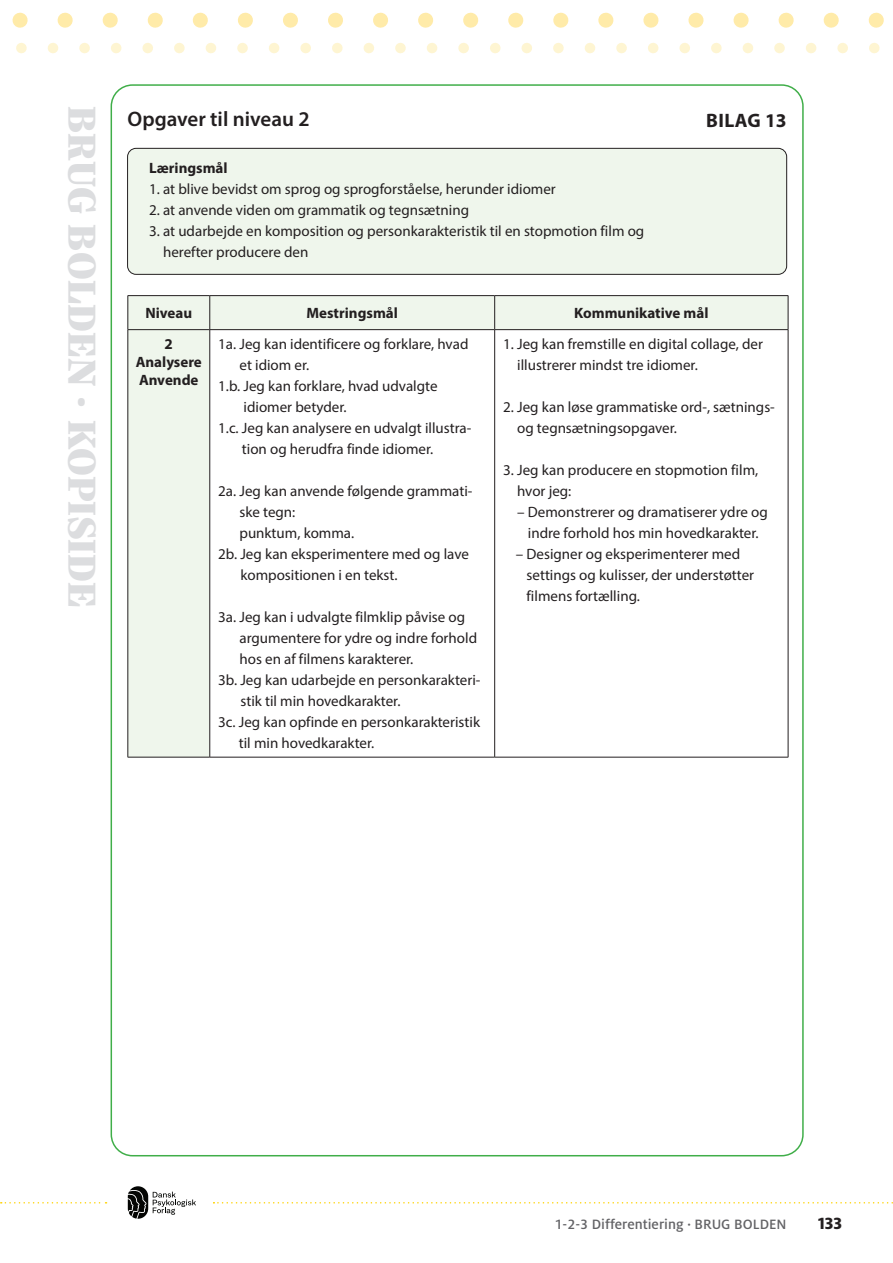
<style>
.page{position:relative;width:893px;height:1263px;background:#fff}
.page>*{position:absolute;margin:0;border:0;box-sizing:border-box;transform-origin:0 0}
.margintekst_sort_75{font:900 42.45px "Silva Text";color:#dcdddf}
.Heading_1{font:600 21px "Myriad Pro";color:#231f20}
.Bilag{font:700 19.5px "Myriad Pro";letter-spacing:.02em;color:#231f20}
.Paginering{font:800 18px "Milo OT";color:#231f20}
.Skema_brød{font:15px/21px "Myriad Pro";color:#231f20}
.Skema_overskrift_2{font:700 15px/18px "Myriad Pro";color:#231f20;text-align:center}
.Paginering-2{font:500 15px "Milo OT";color:#636366}
.Skema_brød-2{font:700 15px "Myriad Pro";color:#231f20}
</style>
<div class="page">
<svg style="left:16px;top:43px;width:864px;height:10px"></svg>
<svg style="left:12px;top:13px;width:872px;height:15px"></svg>
<svg style="left:213px;top:1202px;width:680px;height:1px"></svg>
<svg style="left:1px;top:1202px;width:106px;height:1px"></svg>
<svg style="left:128px;top:1186px;width:68px;height:33px"></svg>
<div style="left:129px;top:296px;width:659px;height:461px;background:#eff6ec"></div>
<svg style="left:211px;top:330px;width:577px;height:427px"></svg>
<hr style="left:128px;top:295px;width:82px;height:1px;background:#231f20">
<hr style="left:128px;top:296px;width:1px;height:33px;background:#231f20">
<hr style="left:210px;top:295px;width:285px;height:1px;background:#231f20">
<hr style="left:210px;top:296px;width:1px;height:33px;background:#231f20">
<hr style="left:495px;top:295px;width:293px;height:1px;background:#231f20">
<hr style="left:494px;top:296px;width:1px;height:33px;background:#231f20">
<hr style="left:788px;top:296px;width:1px;height:33px;background:#231f20">
<hr style="left:128px;top:329px;width:82px;height:1px;background:#231f20">
<hr style="left:128px;top:330px;width:1px;height:427px;background:#231f20">
<hr style="left:210px;top:329px;width:285px;height:1px;background:#231f20">
<hr style="left:210px;top:330px;width:1px;height:427px;background:#231f20">
<hr style="left:495px;top:329px;width:293px;height:1px;background:#231f20">
<hr style="left:494px;top:330px;width:1px;height:427px;background:#231f20">
<hr style="left:788px;top:330px;width:1px;height:427px;background:#231f20">
<hr style="left:128px;top:757px;width:82px;height:1px;background:#231f20">
<hr style="left:210px;top:757px;width:285px;height:1px;background:#231f20">
<hr style="left:495px;top:757px;width:293px;height:1px;background:#231f20">
<div style="left:128px;top:148px;width:659px;height:126px;background:#eff6ec;border-radius:9px"></div>
<div style="left:127px;top:148px;width:660px;height:127px;border:1px solid #231f20;border-radius:9px"></div>
<p class="margintekst_sort_75" style="left:111px;top:106px;width:503px;rotate:90deg">BRUG BOLDEN KOPISIDE</p>
<p class="Heading_1" style="left:128px;top:105px;width:184px">Opgaver til niveau 2</p>
<p class="Bilag" style="left:706px;top:108px;width:82px">BILAG 13</p>
<p class="Skema_brød-2" style="left:149px;top:159px;width:80px">Læringsmål</p>
<p class="Skema_brød" style="left:149px;top:179px;width:408px">1. at blive bevidst om sprog og sprogforståelse, herunder idiomer</p>
<p class="Skema_brød" style="left:149px;top:200px;width:321px">2. at anvende viden om grammatik og tegnsætning</p>
<p class="Skema_brød" style="left:163px;top:221px;width:483px;text-indent:-14px">3. at udarbejde en komposition og personkarakteristik til en stopmotion film og herefter producere den</p>
<p class="Skema_overskrift_2" style="left:145px;top:304px;width:48px">Niveau</p>
<p class="Skema_overskrift_2" style="left:306px;top:304px;width:93px">Mestringsmål</p>
<p class="Skema_overskrift_2" style="left:574px;top:304px;width:136px">Kommunikative mål</p>
<p class="Skema_overskrift_2" style="left:136px;top:335px;width:68px">2<br>Analysere<br>Anvende</p>
<p class="Skema_brød" style="left:239px;top:334px;width:230px;text-indent:-21px">1a. Jeg kan identificere og forklare, hvad et idiom er.</p>
<p class="Skema_brød" style="left:517px;top:334px;width:247px;text-indent:-14px">1. Jeg kan fremstille en digital collage, der illustrerer mindst tre idiomer.</p>
<p class="Skema_brød" style="left:517px;top:397px;width:259px;text-indent:-14px">2. Jeg kan løse grammatiske ord-, sætnings&shy;og tegnsætningsopgaver.</p>
<p class="Skema_brød" style="left:517px;top:460px;width:243px;text-indent:-14px">3. Jeg kan producere en stopmotion film, hvor jeg:</p>
<p class="Skema_brød" style="left:517px;top:502px;width:252px;text-align:center">– Demonstrerer og dramatiserer ydre og indre forhold hos min hovedkarakter.</p>
<p class="Skema_brød" style="left:527px;top:544px;width:229px;text-indent:-11px">– Designer og eksperimenterer med settings og kulisser, der understøtter filmens fortælling.</p>
<p class="Skema_brød" style="left:244px;top:376px;width:196px;text-indent:-25px">1.b. Jeg kan forklare, hvad udvalgte idiomer betyder.</p>
<p class="Skema_brød" style="left:242px;top:418px;width:231px;text-indent:-24px">1.c. Jeg kan analysere en udvalgt illustra&shy;tion og herudfra finde idiomer.</p>
<p class="Skema_brød" style="left:239px;top:481px;width:235px;text-indent:-21px">2a. Jeg kan anvende følgende grammati&shy;ske tegn:<br>punktum, komma.</p>
<p class="Skema_brød" style="left:240px;top:544px;width:230px;text-indent:-22px">2b. Jeg kan eksperimentere med og lave kompositionen i en tekst.</p>
<p class="Skema_brød" style="left:239px;top:607px;width:239px;text-indent:-21px">3a. Jeg kan i udvalgte filmklip påvise og argumentere for ydre og indre forhold hos en af filmens karakterer.</p>
<p class="Skema_brød" style="left:240px;top:670px;width:242px;text-indent:-22px">3b. Jeg kan udarbejde en personkarakteri&shy;stik til min hovedkarakter.</p>
<p class="Skema_brød" style="left:239px;top:712px;width:243px;text-indent:-21px">3c. Jeg kan opfinde en personkarakteristik til min hovedkarakter.</p>
<p class="Paginering-2" style="left:555px;top:1216px;width:233px">1-2-3 Differentiering · BRUG BOLDEN</p>
<p class="Paginering" style="left:818px;top:1213px;width:25px">133</p>
</div>
